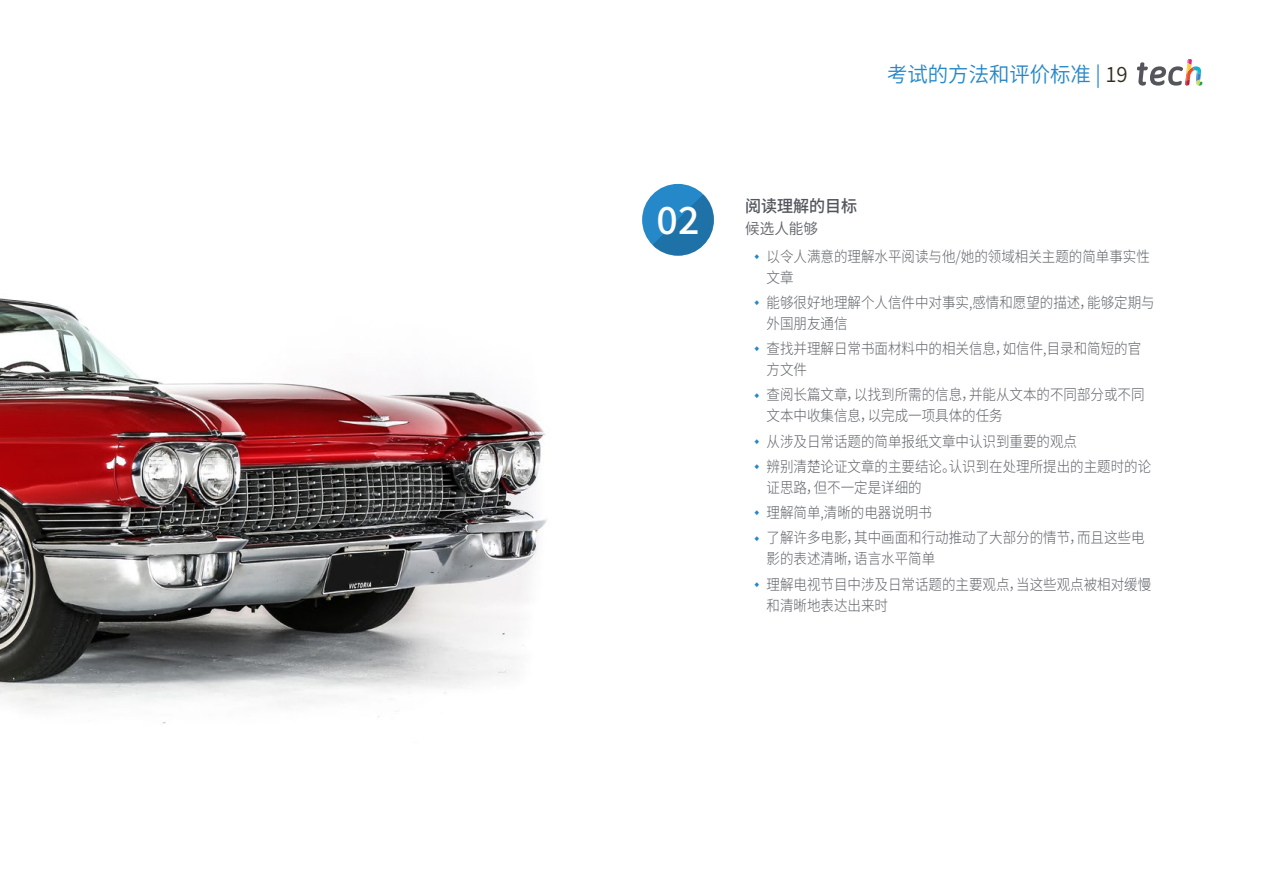
<style>
.page{position:relative;width:1263px;height:893px;background:#fff}
.page>*{position:absolute;margin:0;border:0;box-sizing:border-box;transform-origin:0 0}
.t1{font:500 37.5px "Source Han Sans CN";color:#fff}
.t2{font:21px "Source Han Sans CN";color:#2488c9}
.t3{font:500 16.5px "Source Han Sans CN";color:#52555b}
.t4{font:300 15px/21px "Source Han Sans CN";color:#61646a;scale:.9 1}
.t5{font:15px "Source Han Sans CN";color:#61646a}
.s1{color:#312e20}
</style>
<div class="page">
<svg style="left:1137px;top:59px;width:65px;height:27px"></svg>
<img style="left:0;top:298px;width:547px;height:426px">
<div style="left:642px;top:184px;width:72px;height:72px;background:#2488c9;border-radius:50%"></div>
<svg style="left:653px;top:194px;width:61px;height:62px"></svg>
<h1 class="t1" style="left:657px;top:199px;width:44px">02</h1>
<h2 class="t2" style="left:887px;top:63px;width:242px">考试的方法和评价标准 | <span class="s1">19</span></h2>
<p class="t3" style="left:745px;top:196px;width:114px">阅读理解的目标</p>
<p class="t5" style="left:745px;top:220px;width:74px">候选人能够</p>
<p class="t4" style="left:766px;top:246px;width:427px">以令人满意的理解水平阅读与他/她的领域相关主题的简单事实性文章</p>
<p class="t4" style="left:766px;top:292px;width:433px">能够很好地理解个人信件中对事实,感情和愿望的描述，能够定期与外国朋友通信</p>
<p class="t4" style="left:766px;top:338px;width:418px">查找并理解日常书面材料中的相关信息，如信件,目录和简短的官方文件</p>
<p class="t4" style="left:766px;top:385px;width:421px">查阅长篇文章，以找到所需的信息，并能从文本的不同部分或不同文本中收集信息，以完成一项具体的任务</p>
<p class="t4" style="left:766px;top:429px;width:429px;line-height:25.2px">从涉及日常话题的简单报纸文章中认识到重要的观点<br>辨别清楚论证文章的主要结论。认识到在处理所提出的主题时的论</p>
<p class="t4" style="left:766px;top:475px;width:421px;line-height:25.2px">证思路，但不一定是详细的<br>理解简单,清晰的电器说明书<br>了解许多电影，其中画面和行动推动了大部分的情节，而且这些电</p>
<p class="t4" style="left:766px;top:547px;width:429px;line-height:25.2px">影的表述清晰，语言水平简单<br>理解电视节目中涉及日常话题的主要观点，当这些观点被相对缓慢</p>
<p class="t4" style="left:766px;top:595px;width:136px">和清晰地表达出来时</p>
</div>
